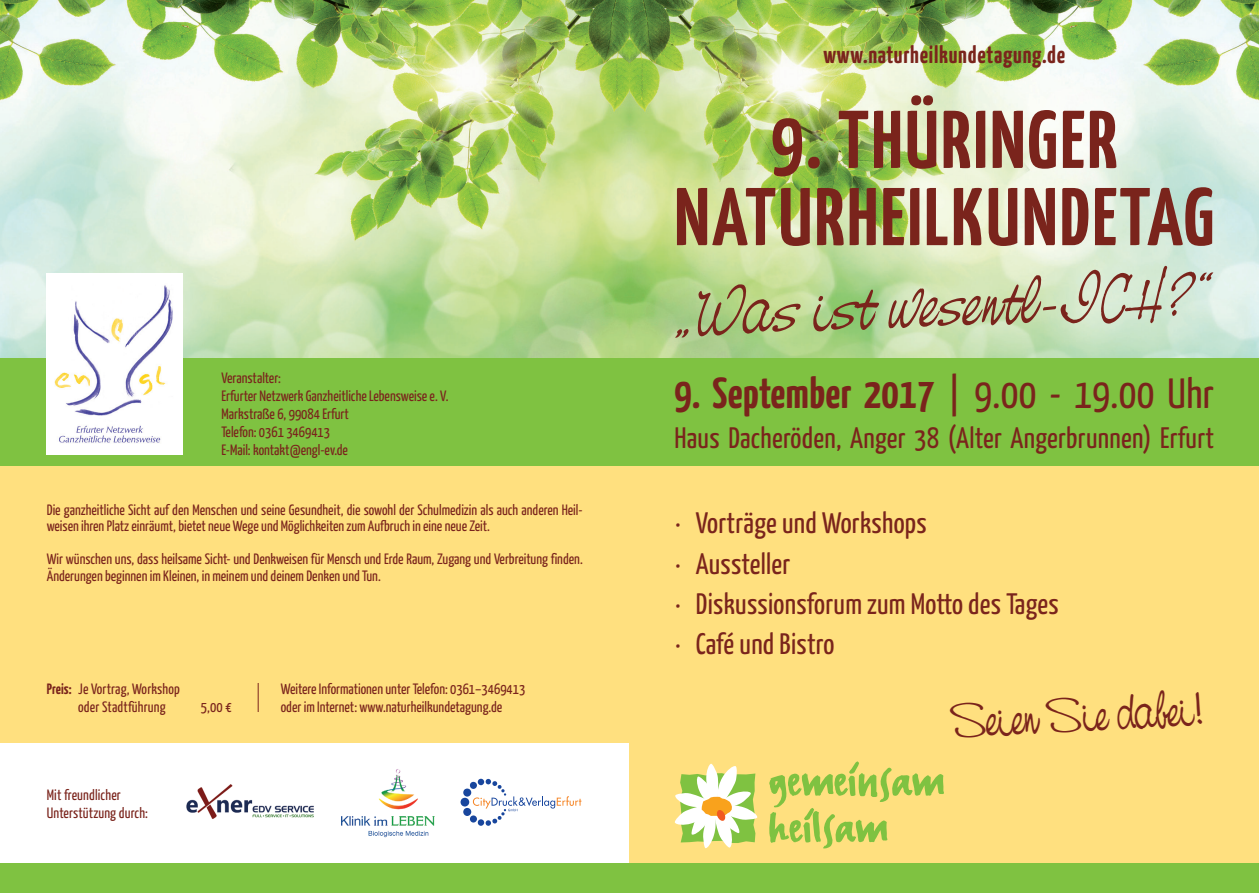
<style>
.page{position:relative;width:1259px;height:893px;background:#fff}
.page>*{position:absolute;margin:0;border:0;box-sizing:border-box;transform-origin:0 0}
.t1{font:700 81.75px/77.2px "Yanone Kaffeesatz";letter-spacing:.03em;color:#7a241c;text-align:center}
.t2{font:47.55px "Casual";color:#7a241c}
.t3{font:700 43.35px "Yanone Kaffeesatz";letter-spacing:.01em;color:#7a241c}
.t4{font:29.55px/40.2px "Yanone Kaffeesatz";letter-spacing:.01em;color:#7a241c}
.t5{font:700 24.3px "Yanone Kaffeesatz";letter-spacing:.03em;color:#7a241c}
.t6{font:15px/18px "Yanone Kaffeesatz";color:#7a241c}
.s1{font-weight:700}
.s2{font-weight:400;font-size:42.3px}
</style>
<div class="page">
<div style="left:629px;top:0;width:630px;height:890px;background:#ffe07f"></div>
<img style="left:629px;top:0;width:630px;height:358px">
<svg style="left:769px;top:761px;width:175px;height:88px"></svg>
<svg style="left:674px;top:763px;width:84px;height:86px"></svg>
<div style="left:629px;top:358px;width:630px;height:108px;background:#7fc241"></div>
<div style="left:629px;top:863px;width:630px;height:30px;background:#7fc241"></div>
<svg style="left:0;top:0;width:629px;height:743px;background:#dfde95"></svg>
<div style="left:0;top:863px;width:629px;height:30px;background:#7fc241"></div>
<div style="left:0;top:358px;width:629px;height:108px;background:#7fc241"></div>
<div style="left:47px;top:273px;width:136px;height:181px;background:#fff"></div>
<img style="left:55px;top:285px;width:118px;height:158px">
<img style="left:341px;top:769px;width:93px;height:68px">
<img style="left:186px;top:784px;width:128px;height:35px">
<svg style="left:460px;top:779px;width:122px;height:47px"></svg>
<svg style="left:258px;top:683px;width:1px;height:29px"></svg>
<svg style="left:675px;top:266px;width:538px;height:72px;background:#bac79a"></svg>
<p class="t6" style="left:221px;top:368px;width:228px">Veranstalter:<br>Erfurter Netzwerk Ganzheitliche Lebensweise e. V.<br>Markstraße 6, 99084 Erfurt<br>Telefon: 0361 3469413<br>E-Mail: kontakt@engl-ev.de</p>
<p class="t6" style="left:47px;top:501px;width:537px;line-height:16.5px">Die ganzheitliche Sicht auf den Menschen und seine Gesundheit, die sowohl der Schulmedizin als auch anderen Heil&shy;weisen ihren Platz einräumt, bietet neue Wege und Möglichkeiten zum Aufbruch in eine neue Zeit.</p>
<p class="t6" style="left:47px;top:550px;width:537px;line-height:16.5px">Wir wünschen uns, dass heilsame Sicht- und Denkweisen für Mensch und Erde Raum, Zugang und Verbreitung finden.<br>Änderungen beginnen im Kleinen, in meinem und deinem Denken und Tun.</p>
<p class="t6" style="left:78px;top:679px;width:103px;text-indent:-31px"><span class="s1">Preis:</span> Je Vortrag, Workshop oder Stadtführung</p>
<p class="t6" style="left:201px;top:697px;width:32px">5,00 €</p>
<p class="t6" style="left:47px;top:785px;width:103px">Mit freundlicher<br>Unterstützung durch:</p>
<p class="t6" style="left:281px;top:679px;width:246px">Weitere Informationen unter Telefon: 0361–3469413 oder im Internet: www.naturheilkundetagung.de</p>
<h3 class="t5" style="left:823px;top:40px;width:243px">www.naturheilkundetagung.de</h3>
<h1 class="t1" style="left:674px;top:99px;width:541px">9. THÜRINGER<br>NATURHEILKUNDETAG</h1>
<h3 class="t3" style="left:674px;top:366px;width:541px">9. September 2017 <span class="s2">| 9.00 - 19.00 Uhr</span></h3>
<h3 class="t4" style="left:674px;top:417px;width:541px">Haus Dacheröden, Anger 38 (Alter Angerbrunnen) Erfurt</h3>
<h3 class="t4" style="left:675px;top:502px;width:385px">· Vorträge und Workshops<br>· Aussteller<br>· Diskussionsforum zum Motto des Tages · Café und Bistro</h3>
<h2 class="t2" style="left:949px;top:693px;width:254px;rotate:-3deg">Seien Sie dabei!</h2>
</div>
